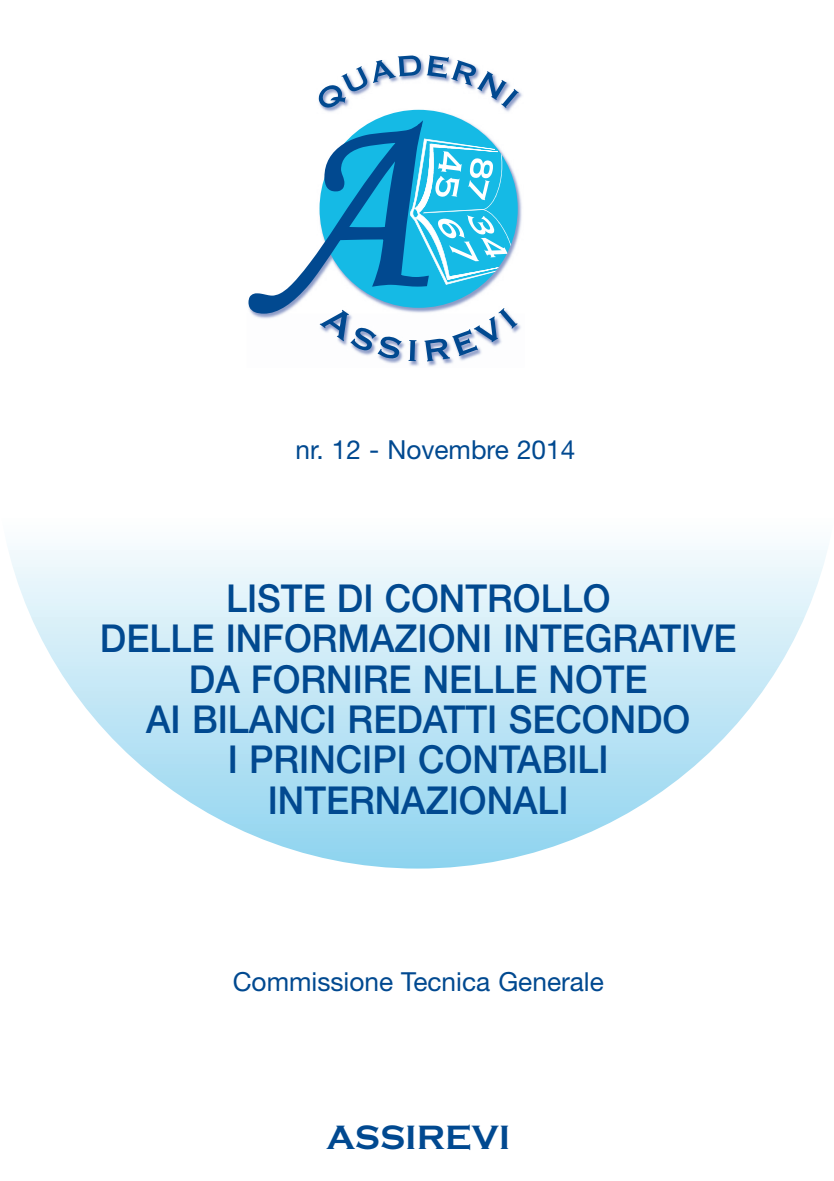
<style>
.page{position:relative;width:834px;height:1181px;background:#fff}
.page>*{position:absolute;margin:0;border:0;box-sizing:border-box;transform-origin:0 0}
.t1{font:500 38.5px/40.2px "Helvetica Neue";color:#014990;text-align:center;scale:.95 1}
.t2{font:700 38.5px "Copperplate Gothic";color:#014990}
.t3{font:700 35px "Copperplate Gothic";color:#014990}
.t4{font:26.25px "Helvetica Neue";color:#014990}
</style>
<div class="page">
<img style="left:318px;top:91px;width:205px;height:276px">
<svg style="left:319px;top:55px;width:200px;height:53px"></svg>
<svg style="left:248px;top:120px;width:269px;height:241px"></svg>
<p class="t4" style="left:295px;top:440px;width:281px">nr. 12 - Novembre 2014</p>
<p class="t1" style="left:100px;top:582px;width:671px">LISTE DI CONTROLLO<br>DELLE INFORMAZIONI INTEGRATIVE<br>DA FORNIRE NELLE NOTE<br>AI BILANCI REDATTI SECONDO<br>I PRINCIPI CONTABILI<br>INTERNAZIONALI</p>
<p class="t4" style="left:232px;top:972px;width:372px">Commissione Tecnica Generale</p>
<p class="t3" style="left:326px;top:1117px;width:185px">ASSIREVI</p>
<p class="t2" style="left:317px;top:1120px;width:204px">ASSIREVI</p>
</div>
